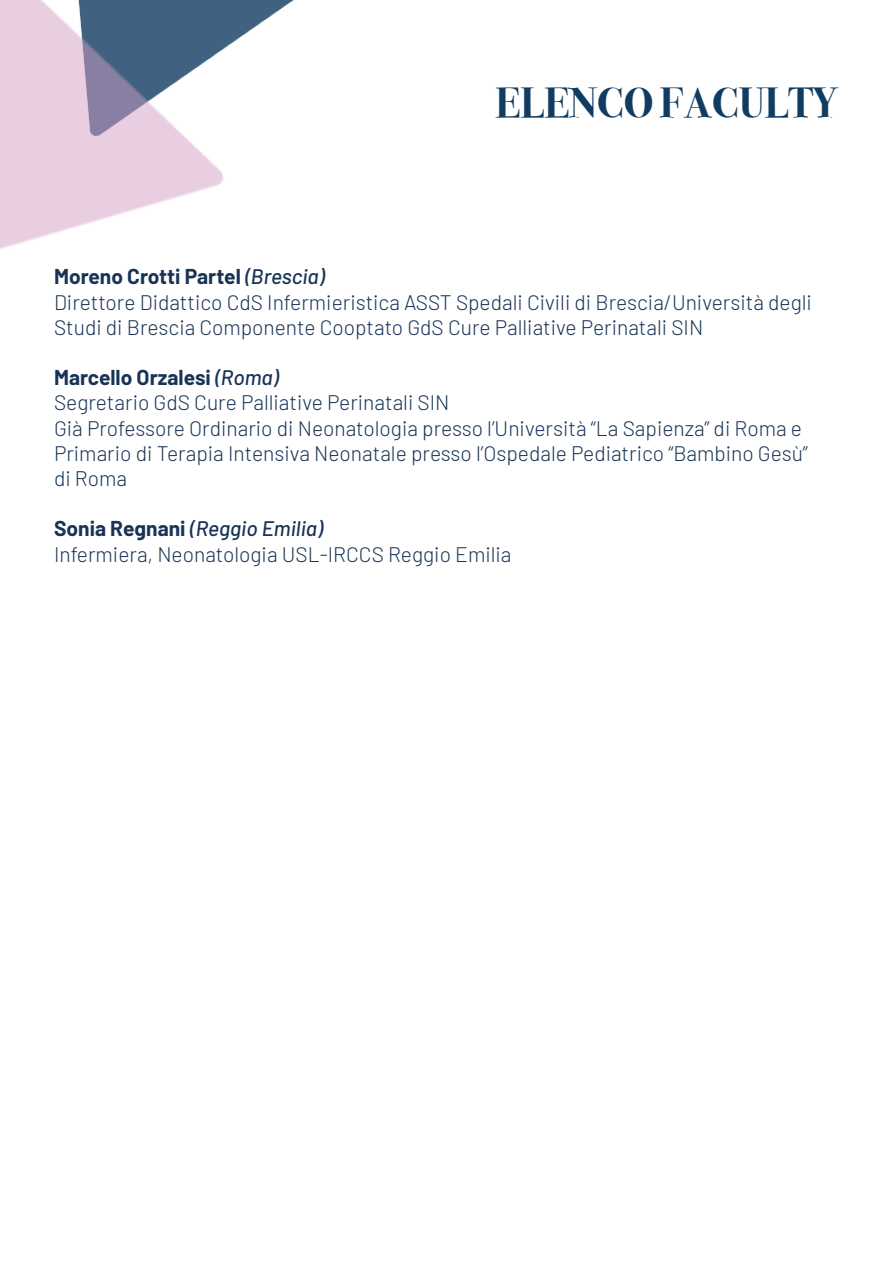
<style>
.page{position:relative;width:893px;height:1263px;background:#fff}
.page>*{position:absolute;margin:0;border:0;box-sizing:border-box;transform-origin:0 0}
.t1{font:700 42px "Bodoni Svty Two ITCTT";color:#113c61}
.t2{font:300 21px/25.2px "Barlow";color:#183356}
.t3{font:700 21px "Barlow";color:#183356}
.t4{font:italic 500 21px "Barlow";color:#183356}
.s1{font-weight:500;font-style:italic}
.s2{font-weight:700;font-style:normal}
</style>
<div class="page">
<img style="left:233px;top:0;width:61px;height:42px">
<img style="left:0;top:0;width:233px;height:249px">
<p class="t1" style="left:496px;top:68px;width:342px">ELENCO FACULTY</p>
<p class="t3" style="left:54px;top:261px;width:272px">Moreno Crotti Partel <span class="s1">(Brescia)</span></p>
<p class="t2" style="left:54px;top:288px;width:759px">Direttore Didattico CdS Infermieristica ASST Spedali Civili di Brescia/Università degli<br>Studi di Brescia Componente Cooptato GdS Cure Palliative Perinatali SIN</p>
<p class="t3" style="left:54px;top:362px;width:226px">Marcello Orzalesi <span class="s1">(Roma)</span></p>
<p class="t2" style="left:54px;top:389px;width:397px">Segretario GdS Cure Palliative Perinatali SIN</p>
<p class="t2" style="left:54px;top:414px;width:755px">Già Professore Ordinario di Neonatologia presso l’Università “La Sapienza” di Roma e<br>Primario di Terapia Intensiva Neonatale presso l’Ospedale Pediatrico “Bambino Gesù”</p>
<p class="t2" style="left:54px;top:464px;width:75px">di Roma</p>
<p class="t4" style="left:54px;top:513px;width:271px"><span class="s2">Sonia Regnani</span> (Reggio Emilia)</p>
<p class="t2" style="left:54px;top:540px;width:459px">Infermiera, Neonatologia USL-IRCCS Reggio Emilia</p>
</div>
